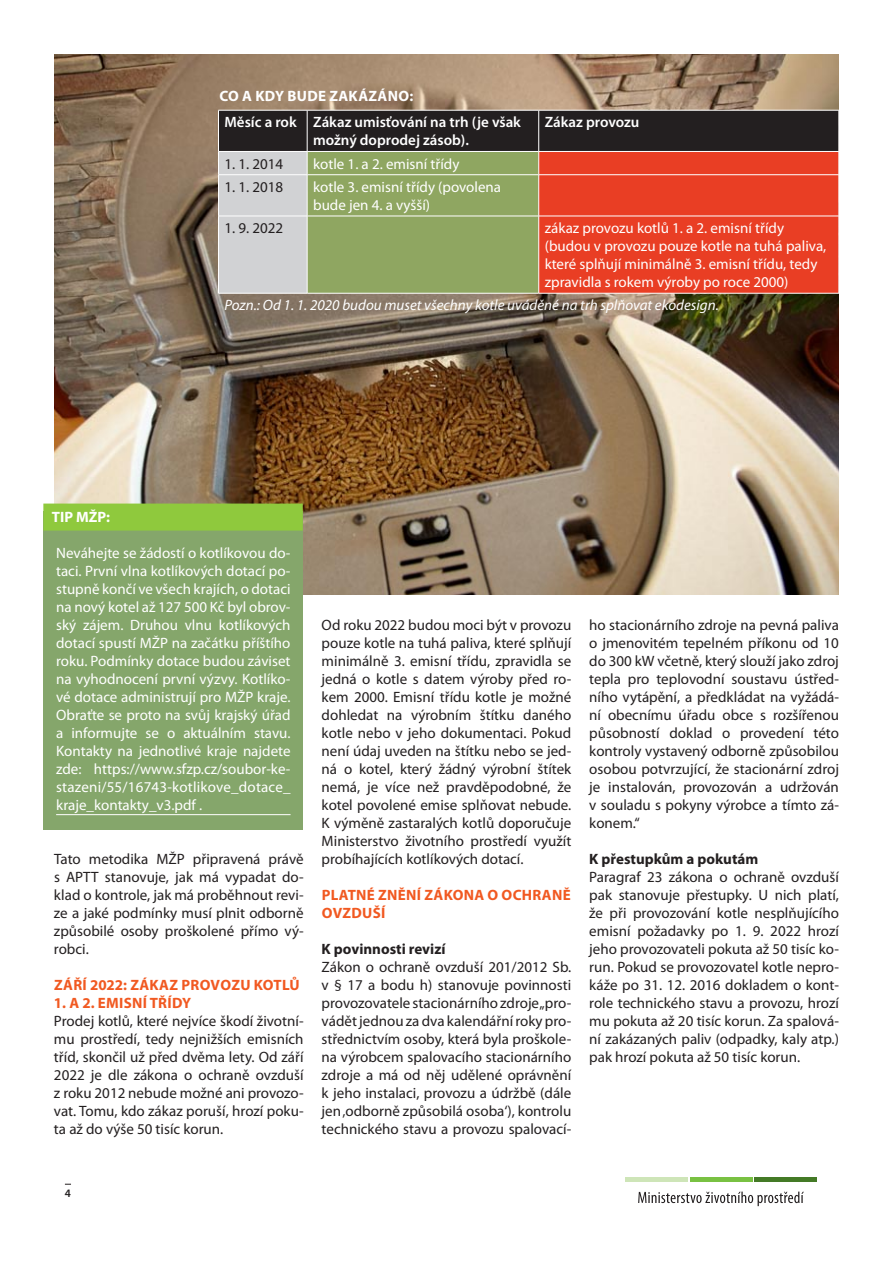
<style>
.page{position:relative;width:893px;height:1263px;background:#fff}
.page>*{position:absolute;margin:0;border:0;box-sizing:border-box;transform-origin:0 0}
.t1{font:15px/18px "Myriad Pro";color:#231f20;text-align:justify}
.t2{font:15px/18px "Myriad Pro";color:#fff}
.t3{font:700 15px/18px "Myriad Pro";letter-spacing:.02em;color:#f15921}
.t4{font:600 15px/18px "Myriad Pro";color:#fff}
.t5{font:italic 15px "Myriad Pro";color:#fff}
.t6{font:700 15px "Myriad Pro";color:#231f20}
.t7{font:700 15px "Myriad Pro";letter-spacing:.02em;color:#fff}
.t8{font:600 11.4px "Myriad Pro";color:#231f20}
</style>
<div class="page">
<img style="left:54px;top:54px;width:785px;height:540px">
<div style="left:754px;top:1177px;width:63px;height:5px;background:#447a26"></div>
<div style="left:625px;top:1177px;width:63px;height:5px;background:#cee5b8"></div>
<div style="left:690px;top:1177px;width:62px;height:5px;background:#79c142"></div>
<svg style="left:638px;top:1191px;width:166px;height:15px"></svg>
<div style="left:43px;top:511px;width:260px;height:319px;background:#85a66b"></div>
<hr style="left:56px;top:814px;width:235px;height:1px;background:#fff">
<div style="left:43px;top:504px;width:260px;height:27px;background:#8fc93d"></div>
<svg style="left:218px;top:110px;width:621px;height:183px"></svg>
<hr style="left:218px;top:174px;width:89px;height:1px;background:#fff">
<hr style="left:218px;top:175px;width:1px;height:41px;background:#fff">
<hr style="left:307px;top:174px;width:232px;height:1px;background:#fff">
<hr style="left:307px;top:175px;width:1px;height:41px;background:#fff">
<hr style="left:539px;top:174px;width:300px;height:1px;background:#fff">
<hr style="left:538px;top:175px;width:1px;height:41px;background:#fff">
<hr style="left:218px;top:216px;width:89px;height:1px;background:#fff">
<hr style="left:218px;top:216px;width:1px;height:77px;background:#fff">
<hr style="left:307px;top:216px;width:232px;height:1px;background:#fff">
<hr style="left:307px;top:216px;width:1px;height:77px;background:#fff">
<hr style="left:539px;top:216px;width:300px;height:1px;background:#fff">
<hr style="left:538px;top:216px;width:1px;height:77px;background:#fff">
<hr style="left:218px;top:293px;width:89px;height:1px;background:#fff">
<hr style="left:307px;top:293px;width:232px;height:1px;background:#fff">
<hr style="left:539px;top:293px;width:300px;height:1px;background:#fff">
<p class="t7" style="left:219px;top:86px;width:195px">CO A KDY BUDE ZAKÁZÁNO:</p>
<p class="t7" style="left:52px;top:507px;width:60px">TI P MŽP:</p>
<p class="t4" style="left:313px;top:113px;width:209px;text-indent:-89px">Měsíc a rok Zákaz umisťování na trh (je však možný doprodej zásob).</p>
<p class="t4" style="left:545px;top:113px;width:96px">Zákaz provozu</p>
<p class="t1" style="left:224px;top:154px;width:60px">1. 1. 2014</p>
<p class="t2" style="left:313px;top:154px;width:148px">kotle 1. a 2. emisní třídy</p>
<p class="t1" style="left:224px;top:178px;width:60px">1. 1. 2018</p>
<p class="t2" style="left:313px;top:178px;width:189px">kotle 3. emisní třídy (povolena bude jen 4. a vyšší)</p>
<p class="t1" style="left:224px;top:219px;width:60px">1. 9. 2022</p>
<p class="t2" style="left:545px;top:219px;width:283px">zákaz provozu kotlů 1. a 2. emisní třídy (budou v provozu pouze kotle na tuhá paliva, které splňují minimálně 3. emisní třídu, tedy zpravidla s rokem výroby po roce 2000)</p>
<p class="t5" style="left:224px;top:296px;width:496px">Pozn.: Od 1. 1. 2020 budou muset všechny kotle uváděné na trh splňovat ekodesign.</p>
<p class="t2" style="left:56px;top:544px;width:236px;text-align:justify">Neváhejte se žádostí o kotlíkovou do&shy;taci. První vlna kotlíkových dotací po&shy;stupně končí ve všech krajích, o dotaci na nový kotel až 127 500 Kč byl obrov&shy;ský zájem. Druhou vlnu kotlíkových dotací spustí MŽP na začátku příštího roku. Podmínky dotace budou záviset na vyhodnocení první výzvy. Kotlíko&shy;vé dotace administrují pro MŽP kraje.<br>Obraťte se proto na svůj krajský úřad a informujte se o aktuálním stavu.<br>Kontakty na jednotlivé kraje najdete zde: https://www.sfzp.cz/soubor-ke&shy;stazeni/55/16743-kotlikove_dotace_ kraje_kontakty_v3.pdf .</p>
<p class="t1" style="left:54px;top:850px;width:251px">Tato metodika MŽP připravená právě s APTT stanovuje, jak má vypadat do&shy;klad o kontrole, jak má proběhnout revi&shy;ze a jaké podmínky musí plnit odborně způsobilé osoby proškolené přímo vý&shy;robci.</p>
<p class="t3" style="left:54px;top:975px;width:157px">ZÁŘÍ 2022: ZÁKAZ PROVO</p>
<p class="t3" style="left:231px;top:975px;width:70px">ZU KOTLŮ</p>
<p class="t3" style="left:54px;top:993px;width:139px">1. A 2. EMISN Í TŘÍDY</p>
<p class="t1" style="left:54px;top:1012px;width:251px">Prodej kotlů, které nejvíce škodí životní&shy;mu prostředí, tedy nejnižších emisních tříd, skončil už před dvěma lety. Od září 2022 je dle zákona o ochraně ovzduší z roku 2012 nebude možné ani provozo&shy;vat. Tomu, kdo zákaz poruší, hrozí poku&shy;ta až do výše 50 tisíc korun.</p>
<p class="t1" style="left:322px;top:616px;width:251px">Od roku 2022 budou moci být v provozu pouze kotle na tuhá paliva, které splňují minimálně 3. emisní třídu, zpravidla se jedná o kotle s datem výroby před ro&shy;kem 2000. Emisní třídu kotle je možné dohledat na výrobním štítku daného kotle nebo v jeho dokumentaci. Pokud není údaj uveden na štítku nebo se jed&shy;ná o kotel, který žádný výrobní štítek nemá, je více než pravděpodobné, že kotel povolené emise splňovat nebude.<br>K výměně zastaralých kotlů doporučuje Ministerstvo životního prostředí využít probíhajících kotlíkových dotací.</p>
<p class="t3" style="left:322px;top:885px;width:250px">PLATNÉ ZNĚNÍ ZÁKONA OOCHRANĚ<br>OVZDUŠÍ</p>
<p class="t6" style="left:322px;top:939px;width:126px">K POVINNOSTI REVIZÍ</p>
<p class="t1" style="left:322px;top:958px;width:251px">Zákon o ochraně ovzduší 201/2012 Sb. v § 17 a bodu h) stanovuje povinnosti provozovatele stacionárního zdroje „pro&shy;vádět jednou za dva kalendářní roky pro&shy;střednictvím osoby, která byla proškole&shy;na výrobcem spalovacího stacionárního zdroje a má od něj udělené oprávnění k jeho instalaci, provozu a údržbě (dále jen ‚odborně způsobilá osoba‘), kontrolu technického stavu a provozu spalovací-</p>
<p class="t1" style="left:589px;top:616px;width:251px">ho stacionárního zdroje na pevná paliva o jmenovitém tepelném příkonu od 10 do 300 kW včetně, který slouží jako zdroj tepla pro teplovodní soustavu ústřed&shy;ního vytápění, a předkládat na vyžádá&shy;ní obecnímu úřadu obce s rozšířenou působností doklad o provedení této kontroly vystavený odborně způsobilou osobou potvrzující, že stacionární zdroj je instalován, provozován a udržován v souladu s pokyny výrobce a tímto zá&shy;konem.“</p>
<p class="t6" style="left:589px;top:849px;width:171px">K PŘESTUPKŮM A POKUTÁM</p>
<p class="t1" style="left:589px;top:868px;width:251px">Paragraf 23 zákona o ochraně ovzduší pak stanovuje přestupky. U nich platí, že při provozování kotle nesplňujícího emisní požadavky po 1. 9. 2022 hrozí jeho provozovateli pokuta až 50 tisíc ko&shy;run. Pokud se provozovatel kotle nepro&shy;káže po 31. 12. 2016 dokladem o kont&shy;role technického stavu a provozu, hrozí mu pokuta až 20 tisíc korun. Za spalová&shy;ní zakázaných paliv (odpadky, kaly atp.) pak hrozí pokuta až 50 tisíc korun.</p>
<p class="t8" style="left:65px;top:1186px;width:8px">4</p>
</div>
